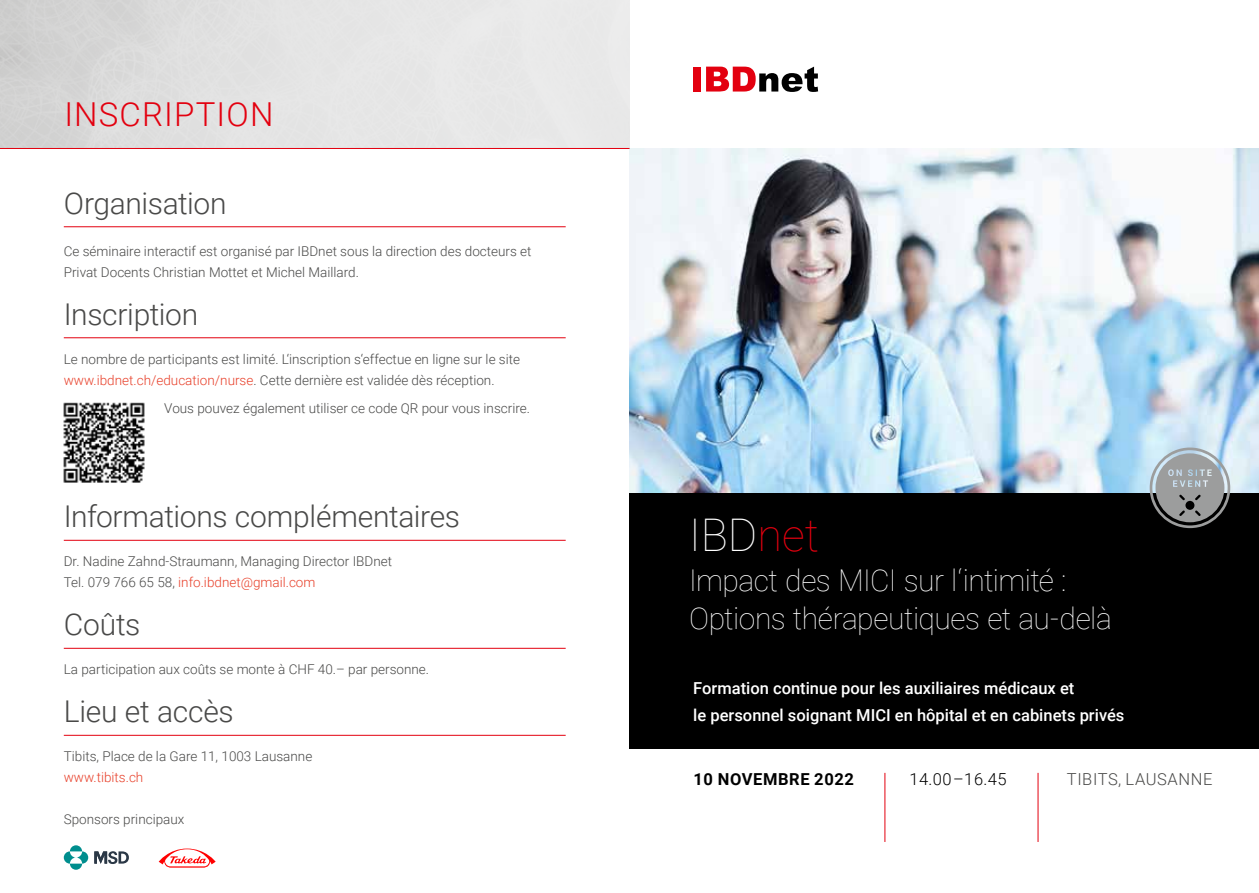
<style>
.page{position:relative;width:1259px;height:893px;background:#fff}
.page>*{position:absolute;margin:0;border:0;box-sizing:border-box;transform-origin:0 0}
.t1{font:100 45px "Roboto";color:#fff}
.t2{font:300 33px "Roboto";letter-spacing:.035em;color:#e3000f}
.t3{font:300 30px "Roboto";letter-spacing:-.01em;color:#494948}
.t4{font:100 30px/37.5px "Roboto";letter-spacing:-.02em;color:#fff}
.t5{font:500 16.5px/27px "Roboto";color:#fff}
.t6{font:300 16.5px "Roboto";letter-spacing:.035em;color:#494948}
.t7{font:700 16.5px "Roboto";letter-spacing:.035em;color:#000}
.t8{font:300 16.5px "Roboto";letter-spacing:.035em;color:#000}
.t9{font:300 13.5px/21px "Roboto";color:#494948}
.t10{font:300 13.5px "Roboto";color:#e8402a}
.s1{color:#e8402a}
.s2{color:#e3000f}
</style>
<div class="page">
<img style="left:629px;top:148px;width:630px;height:345px">
<div style="left:629px;top:493px;width:630px;height:256px;background:#000"></div>
<div style="left:693px;top:67px;width:8px;height:25px;background:#e3000f"></div>
<svg style="left:706px;top:67px;width:112px;height:25px"></svg>
<hr style="left:884px;top:773px;width:1px;height:69px;background:#e3000f">
<hr style="left:1037px;top:773px;width:1px;height:69px;background:#e3000f">
<hr style="left:64px;top:226px;width:502px;height:1px;background:#e3000f">
<hr style="left:64px;top:337px;width:502px;height:1px;background:#e3000f">
<hr style="left:64px;top:540px;width:502px;height:1px;background:#e3000f">
<hr style="left:64px;top:648px;width:502px;height:1px;background:#e3000f">
<hr style="left:64px;top:735px;width:502px;height:1px;background:#e3000f">
<hr style="left:0;top:148px;width:629px;height:1px;background:#e3000f">
<svg style="left:1149px;top:448px;width:81px;height:80px"></svg>
<svg style="left:159px;top:848px;width:57px;height:20px"></svg>
<svg style="left:70px;top:845px;width:12px;height:6px"></svg>
<svg style="left:70px;top:864px;width:12px;height:6px"></svg>
<svg style="left:64px;top:851px;width:11px;height:13px"></svg>
<svg style="left:77px;top:851px;width:11px;height:13px"></svg>
<svg style="left:94px;top:851px;width:35px;height:13px"></svg>
<img style="left:63px;top:402px;width:82px;height:81px">
<h2 class="t2" style="left:64px;top:91px;width:211px">INSCRIPTION</h2>
<h3 class="t3" style="left:64px;top:182px;width:164px">Organisation</h3>
<p class="t9" style="left:64px;top:240px;width:469px">Ce séminaire interactif est organisé par IBDnet sous la direction des docteurs et<br>Privat Docents Christian Mottet et Michel Maillard.</p>
<h3 class="t3" style="left:64px;top:293px;width:136px">Inscription</h3>
<p class="t9" style="left:64px;top:348px;width:458px">Le nombre de participants est limité. L‘inscription s‘effectue en ligne sur le site <span class="s1">www.ibdnet.ch/education/nurse</span>. Cette dernière est validée dès réception.</p>
<p class="t9" style="left:164px;top:398px;width:367px">Vous pouvez également utiliser ce code QR pour vous inscrire.</p>
<h3 class="t3" style="left:64px;top:496px;width:398px">Informations complémentaires</h3>
<p class="t9" style="left:64px;top:551px;width:330px">Dr. Nadine Zahnd-Straumann, Managing Director IBDnet<br>Tel. 079 766 65 58, <span class="s1">info.ibdnet@gmail.com</span></p>
<h3 class="t3" style="left:64px;top:604px;width:78px">Coûts</h3>
<p class="t9" style="left:64px;top:659px;width:367px">La participation aux coûts se monte à CHF 40.– par personne.</p>
<h3 class="t3" style="left:64px;top:691px;width:171px">Lieu et accès</h3>
<p class="t9" style="left:64px;top:746px;width:250px">Tibits, Place de la Gare 11, 1003 Lausanne</p>
<p class="t10" style="left:64px;top:768px;width:81px">www.tibits.ch</p>
<p class="t9" style="left:64px;top:809px;width:122px">Sponsors principaux</p>
<h1 class="t1" style="left:689px;top:503px;width:131px">IBD<span class="s2">net</span></h1>
<h3 class="t4" style="left:689px;top:560px;width:424px">Impact des MICI sur l‘intimité :<br>Options thérapeutiques et au-delà</h3>
<p class="t5" style="left:693px;top:674px;width:433px">Formation continue pour les auxiliaires médicaux et<br>le personnel soignant MICI en hôpital et en cabinets privés</p>
<p class="t7" style="left:693px;top:768px;width:162px">10 NOVEMBRE 2022</p>
<p class="t8" style="left:909px;top:768px;width:99px">14.00–16.45</p>
<p class="t6" style="left:1067px;top:768px;width:147px">TIBITS, LAUSANNE</p>
</div>
